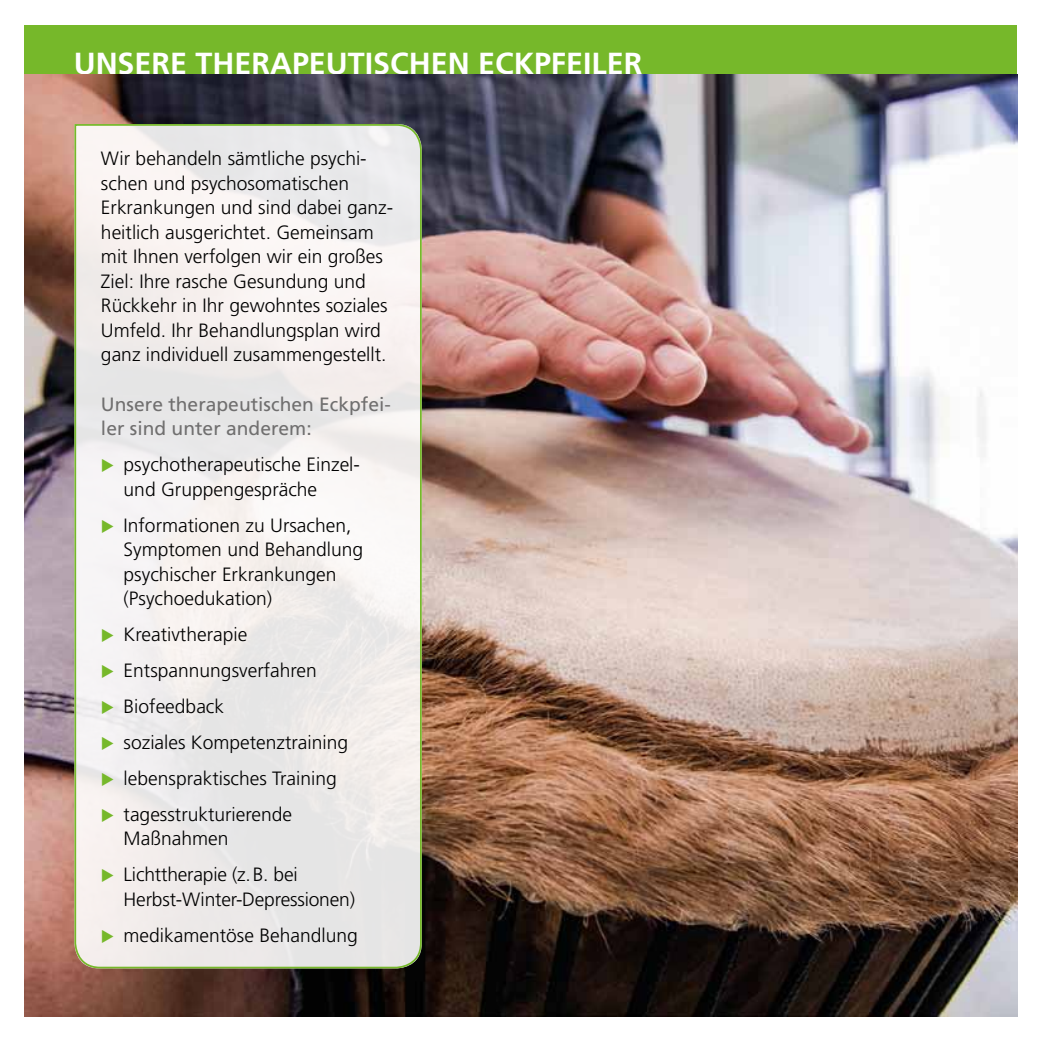
<style>
.page{position:relative;width:1042px;height:1042px;background:#fff}
.page>*{position:absolute;margin:0;border:0;box-sizing:border-box;transform-origin:0 0}
.t1{font:700 30.45px "Frutiger";color:#fff}
.t2{font:300 19.25px/24.5px "Frutiger";color:#000}
.t3{font:19.25px/24.5px "Frutiger";color:#706f6f}
.s1{color:#76b82a}
</style>
<div class="page">
<div style="left:25px;top:25px;width:992px;height:49px;background:#76b82a"></div>
<img style="left:25px;top:74px;width:992px;height:943px">
<svg style="left:74px;top:123px;width:349px;height:846px"></svg>
<h1 class="t1" style="left:74px;top:46px;width:570px">UNSERE THERAPEUTISCHEN ECKPFEILER</h1>
<p class="t2" style="left:101px;top:146px;width:294px">Wir behandeln sämtliche psychi&shy;schen und psychosomatischen Erkrankungen und sind dabei ganz&shy;heitlich ausgerichtet. Gemeinsam mit Ihnen verfolgen wir ein großes Ziel: Ihre rasche Gesundung und Rückkehr in Ihr gewohntes soziales Umfeld. Ihr Behandlungsplan wird ganz individuell zusammengestellt.</p>
<p class="t3" style="left:101px;top:392px;width:291px">Unsere therapeutischen Eckpfei&shy;ler sind unter anderem:</p>
<p class="t2" style="left:124px;top:452px;width:238px;text-indent:-23px"><span class="s1">◆</span> psychotherapeutische Einzel&shy;und Gruppengespräche</p>
<p class="t2" style="left:124px;top:513px;width:241px;text-indent:-23px"><span class="s1">◆</span> Informationen zu Ursachen,<br>Symptomen und Behandlung psychischer Erkrankungen (Psychoedukation)</p>
<p class="t2" style="left:101px;top:622px;width:148px"><span class="s1">◆</span> Kreativtherapie</p>
<p class="t2" style="left:101px;top:658px;width:217px"><span class="s1">◆</span> Entspannungsverfahren</p>
<p class="t2" style="left:101px;top:694px;width:125px"><span class="s1">◆</span> Biofeedback</p>
<p class="t2" style="left:101px;top:730px;width:249px"><span class="s1">◆</span> soziales Kompetenztraining</p>
<p class="t2" style="left:101px;top:766px;width:237px"><span class="s1">◆</span> lebenspraktisches Training</p>
<p class="t2" style="left:124px;top:802px;width:170px;text-indent:-23px"><span class="s1">◆</span> tagesstrukturierende<br>Maßnahmen</p>
<p class="t2" style="left:124px;top:863px;width:233px;text-indent:-23px"><span class="s1">◆</span> Lichttherapie (z.B. bei<br>Herbst-Winter-Depressionen)</p>
<p class="t2" style="left:101px;top:923px;width:258px"><span class="s1">◆</span> medikamentöse Behandlung</p>
</div>
